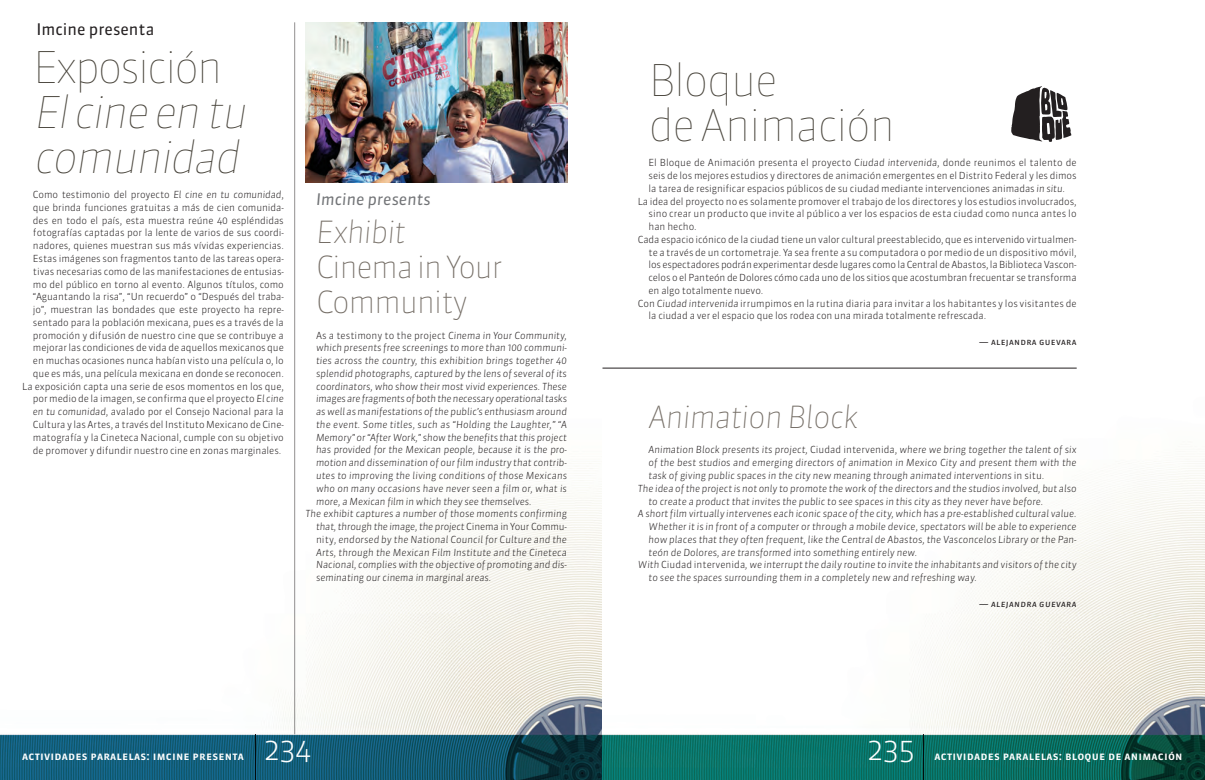
<style>
.page{position:relative;width:1205px;height:780px;background:#fff}
.page>*{position:absolute;margin:0;border:0;box-sizing:border-box;transform-origin:0 0}
.Cabeza-Español{font:100 43.5px "Sanuk";letter-spacing:-.05em;color:#47433a}
.Cabeza-Español-2{font:italic 100 43.5px "Sanuk";color:#47433a}
.t1{font:italic 100 30.5px "Sanuk";letter-spacing:-.03em;color:#756e66}
.t2{font:100 30.5px "Sanuk";letter-spacing:-.05em;color:#756e66}
.t3{font:300 28.88px "Sanuk";letter-spacing:-.01em;color:#fff}
.Cabeza-Español-3{font:16px "Sanuk";color:#231f20}
.t4{font:italic 16px "Sanuk";letter-spacing:.005em;color:#727477}
.t5{font:11.62px "Sanuk Medium SC";letter-spacing:.02em;color:#fff}
.t6{font:300 9.75px/12.8px "Sanuk";letter-spacing:-.01em;color:#231f20;text-align:justify}
.t7{font:italic 300 9.75px/12.8px "Sanuk";letter-spacing:-.005em;color:#231f20;text-align:justify}
.t8{font:9.38px "Sanuk Regular SC";letter-spacing:.03em;color:#231f20}
.t9{font:9.38px "Sanuk Regular Italic SC";letter-spacing:.03em;color:#231f20}
.s1{font-style:italic}
.s2{font-style:normal}
</style>
<div class="page">
<img style="left:0;top:22px;width:1205px;height:758px">
<hr style="left:255px;top:734px;width:1px;height:46px;background:#231f20">
<hr style="left:923px;top:734px;width:1px;height:46px;background:#231f20">
<hr style="left:294px;top:22px;width:1px;height:712px;background:#231f20">
<hr style="left:602px;top:368px;width:474px;height:1px;background:#231f20">
<img style="left:305px;top:22px;width:262px;height:160px">
<svg style="left:1011px;top:86px;width:60px;height:56px"></svg>
<p class="Cabeza-Español-3" style="left:36px;top:20px;width:119px">Imcine presenta</p>
<p class="Cabeza-Español" style="left:33px;top:40px;width:192px">Exposición</p>
<p class="Cabeza-Español-2" style="left:33px;top:85px;width:224px">Elcine en tu</p>
<p class="Cabeza-Español-2" style="left:33px;top:130px;width:217px">comunidad</p>
<p class="t6" style="left:33px;top:188px;width:252px">Como testimonio del proyecto <span class="s1">El cine en tu comunidad</span>, que brinda funciones gratuitas a más de cien comunida&shy;des en todo el país, esta muestra reúne 40 espléndidas fotografías captadas por la lente de varios de sus coordi&shy;nadores, quienes muestran sus más vívidas experiencias.<br>Estas imágenes son fragmentos tanto de las tareas opera&shy;tivas necesarias como de las manifestaciones de entusias&shy;mo del público en torno al evento. Algunos títulos, como “Aguantando la risa”, “Un recuerdo” o “Después del traba&shy;jo”, muestran las bondades que este proyecto ha repre&shy;sentado para la población mexicana, pues es a través de la promoción y difusión de nuestro cine que se contribuye a mejorar las condiciones de vida de aquellos mexicanos que en muchas ocasiones nunca habían visto una película o, lo que es más, una película mexicana en donde se reconocen.</p>
<p class="t6" style="left:33px;top:380px;width:252px;text-indent:-11px">La exposición capta una serie de esos momentos en los que, por medio de la imagen, se confirma que el proyecto <span class="s1">El cine en tu comunidad</span>, avalado por el Consejo Nacional para la Cultura y las Artes, a través del Instituto Mexicano de Cine&shy;matografía y la Cineteca Nacional, cumple con su objetivo de promover y difundir nuestro cine en zonas marginales.</p>
<p class="t4" style="left:316px;top:189px;width:116px">Imcine presents</p>
<p class="t1" style="left:316px;top:213px;width:91px">Exhibit</p>
<p class="t2" style="left:316px;top:248px;width:188px">Cinema in Your</p>
<p class="t2" style="left:316px;top:283px;width:153px">Community</p>
<p class="t7" style="left:316px;top:328px;width:252px"><span class="s2">As a testimony to the project</span> Cinema in Your Community, which presents free screenings to more than 100 communi&shy;ties across the country, this exhibition brings together 40 splendid photographs, captured by the lens of several of its coordinators, who show their most vivid experiences. These images are fragments of both the necessary operational tasks as well as manifestations of the public’s enthusiasm around the event. Some titles, such as “Holding the Laughter,” “A Memory” or “After Work,” show the benefits that this project has provided for the Mexican people, because it is the pro&shy;motion and dissemination of our film industry that contrib&shy;utes to improving the living conditions of those Mexicans who on many occasions have never seen a film or, what is more, a Mexican film in which they see themselves.</p>
<p class="t7" style="left:316px;top:507px;width:252px;text-indent:-11px">The exhibit captures a number of those moments confirming that, through the image, the project <span class="s2">Cinema in Your Commu&shy;nity</span>, endorsed by the National Council for Culture and the Arts, through the Mexican Film Institute and the Cineteca Nacional, complies with the objective of promoting and dis&shy;seminating our cinema in marginal areas.</p>
<p class="Cabeza-Español" style="left:648px;top:53px;width:131px">Bloque</p>
<p class="Cabeza-Español" style="left:648px;top:98px;width:249px">de Animación</p>
<p class="t6" style="left:648px;top:156px;width:430px">El Bloque de Animación presenta el proyecto <span class="s1">Ciudad intervenida</span>, donde reunimos el talento de seis de los mejores estudios y directores de animación emergentes en el Distrito Federal y les dimos la tarea de resignificar espacios públicos de su ciudad mediante intervenciones animadas <span class="s1">in situ</span>.</p>
<p class="t6" style="left:648px;top:195px;width:430px;text-indent:-11px">La idea del proyecto no es solamente promover el trabajo de los directores y los estudios involucrados, sino crear un producto que invite al público a ver los espacios de esta ciudad como nunca antes lo han hecho.</p>
<p class="t6" style="left:648px;top:233px;width:430px;text-indent:-11px">Cada espacio icónico de la ciudad tiene un valor cultural preestablecido, que es intervenido virtualmen&shy;te a través de un cortometraje. Ya sea frente a su computadora o por medio de un dispositivo móvil, los espectadores podrán experimentar desde lugares como la Central de Abastos, la Biblioteca Vascon&shy;celos o el Panteón de Dolores cómo cada uno de los sitios que acostumbran frecuentar se transforma en algo totalmente nuevo.</p>
<p class="t6" style="left:648px;top:297px;width:429px;text-indent:-11px">Con <span class="s1">Ciudad intervenida</span> irrumpimos en la rutina diaria para invitar a los habitantes y los visitantes de la ciudad a ver el espacio que los rodea con una mirada totalmente refrescada.</p>
<p class="t8" style="left:979px;top:336px;width:99px">— alejandra guevara</p>
<p class="t1" style="left:648px;top:398px;width:212px">Animation Block</p>
<p class="t7" style="left:648px;top:443px;width:430px">Animation Block presents its project, <span class="s2">Ciudad intervenida,</span> where we bring together the talent of six of the best studios and emerging directors of animation in Mexico City and present them with the task of giving public spaces in the city new meaning through animated interventions <span class="s2">in situ.</span></p>
<p class="t7" style="left:648px;top:482px;width:430px;text-indent:-11px">The idea of the project is not only to promote the work of the directors and the studios involved, but also to create a product that invites the public to see spaces in this city as they never have before.</p>
<p class="t7" style="left:648px;top:507px;width:430px;text-indent:-11px">A short film virtually intervenes each iconic space of the city, which has a pre-established cultural value.<br>Whether it is in front of a computer or through a mobile device, spectators will be able to experience how places that they often frequent, like the Central de Abastos, the Vasconcelos Library or the Pan&shy;teón de Dolores, are transformed into something entirely new.</p>
<p class="t7" style="left:648px;top:558px;width:430px;text-indent:-11px">With <span class="s2">Ciudad intervenida</span>, we interrupt the daily routine to invite the inhabitants and visitors of the city to see the spaces surrounding them in a completely new and refreshing way.</p>
<p class="t9" style="left:979px;top:597px;width:99px">— alejandra guevara</p>
<p class="t5" style="left:22px;top:748px;width:223px">actividades paralelas: imcine presenta</p>
<p class="t3" style="left:264px;top:731px;width:48px">234</p>
<p class="t3" style="left:867px;top:731px;width:49px">235</p>
<p class="t5" style="left:934px;top:748px;width:249px">actividades paralelas: bloque de animación</p>
</div>
